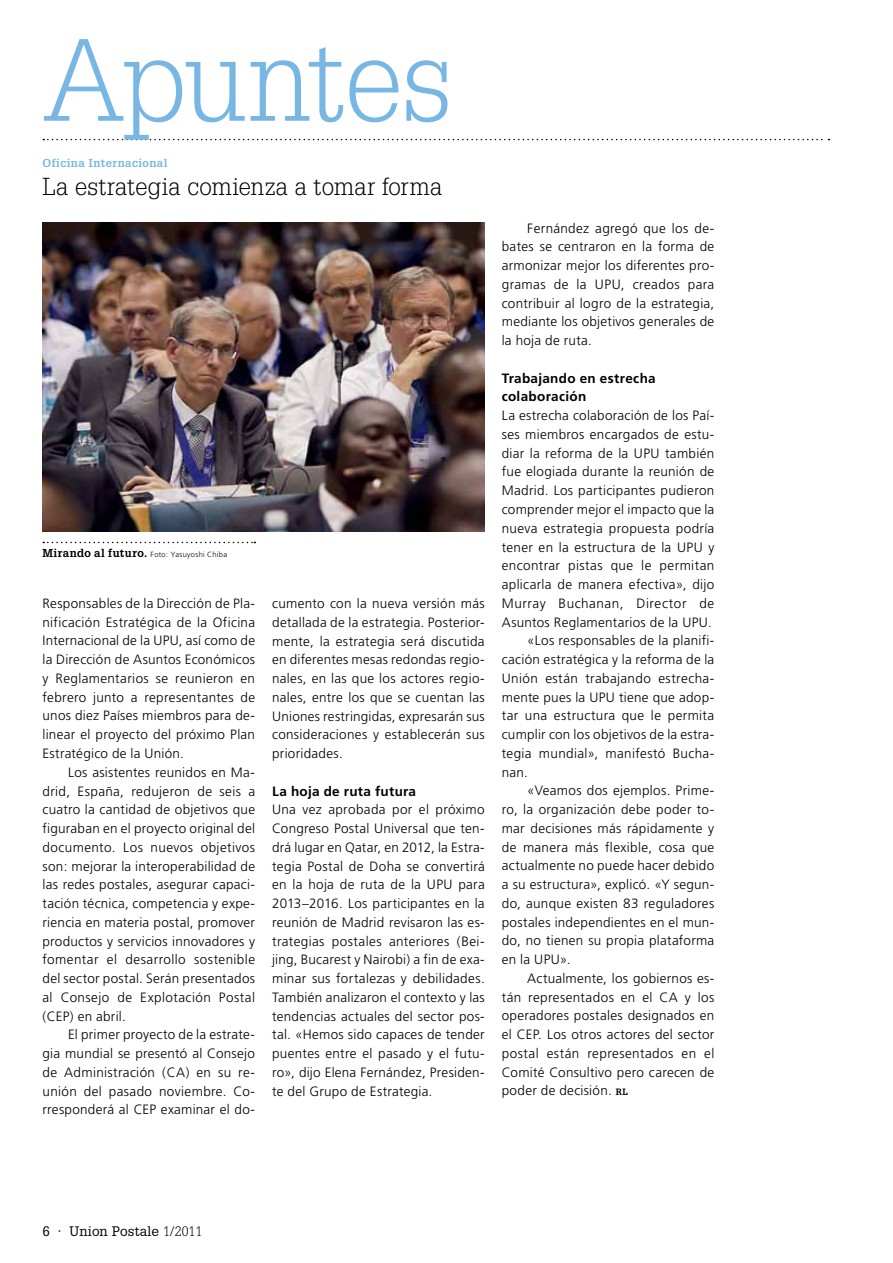
<style>
.page{position:relative;width:893px;height:1263px;background:#fff}
.page>*{position:absolute;margin:0;border:0;box-sizing:border-box;transform-origin:0 0}
.t1{font:300 114px "Glypha LT Std";letter-spacing:-.01em;color:#78b7e4}
.t2{font:300 24px "Glypha LT Std";letter-spacing:.015em;color:#000}
.t3{font:300 13.5px/18.8px "Frutiger";letter-spacing:.025em;color:#000;text-align:justify}
.t4{font:700 13.5px/18.8px "Frutiger";letter-spacing:.025em;color:#000}
.t5{font:13.5px "Glypha LT Std";letter-spacing:.01em;color:#000}
.t6{font:700 11.25px "Glypha LT Std";letter-spacing:.045em;color:#78b7e4}
.t7{font:300 7.5px "Frutiger";letter-spacing:.04em;color:#000}
.s1{font-family:"Glypha LT Std";font-weight:700;font-size:11.25px}
.s2{font-family:"Glypha LT Std";font-weight:700;font-size:9px}
.s3{font-weight:300}
</style>
<div class="page">
<svg style="left:43px;top:139px;width:786px;height:1px"></svg>
<svg style="left:43px;top:542px;width:212px;height:1px"></svg>
<img style="left:43px;top:222px;width:442px;height:310px">
<h1 class="t1" style="left:43px;top:16px;width:411px">Apuntes</h1>
<p class="t6" style="left:43px;top:156px;width:127px">Oficina Internacional</p>
<h2 class="t2" style="left:43px;top:173px;width:401px">La estrategia comienza a tomar forma</h2>
<p class="t7" style="left:43px;top:550px;width:186px"><span class="s1">Mirando al futuro.</span> Foto: Yasuyoshi Chiba</p>
<p class="t3" style="left:43px;top:594px;width:214px">Responsables de la Dirección de Pla&shy;nificación Estratégica de la Oficina Internacional de la UPU, así como de la Dirección de Asuntos Económicos y Reglamentarios se reunieron en febrero junto a representantes de unos diez Países miembros para de&shy;linear el proyecto del próximo Plan Estratégico de la Unión.</p>
<p class="t3" style="left:43px;top:763px;width:214px;text-indent:26px">Los asistentes reunidos en Ma&shy;drid, España, redujeron de seis a cuatro la cantidad de objetivos que figuraban en el proyecto original del documento. Los nuevos objetivos son: mejorar la interoperabilidad de las redes postales, asegurar capaci&shy;tación técnica, competencia y expe&shy;riencia en materia postal, promover productos y servicios innovadores y fomentar el desarrollo sostenible del sector postal. Serán presentados al Consejo de Explotación Postal (CEP) en abril.</p>
<p class="t3" style="left:43px;top:1025px;width:214px;text-indent:26px">El primer proyecto de la estrate&shy;gia mundial se presentó al Consejo de Administración (CA) en su re&shy;unión del pasado noviembre. Co&shy;rresponderá al CEP examinar el do-</p>
<p class="t3" style="left:272px;top:594px;width:214px">cumento con la nueva versión más detallada de la estrategia. Posterior&shy;mente, la estrategia será discutida en diferentes mesas redondas regio&shy;nales, en las que los actores regio&shy;nales, entre los que se cuentan las Uniones restringidas, expresarán sus consideraciones y establecerán sus prioridades.</p>
<p class="t4" style="left:272px;top:781px;width:146px">La hoja de ruta futura</p>
<p class="t3" style="left:272px;top:800px;width:214px">Una vez aprobada por el próximo Congreso Postal Universal que ten&shy;drá lugar en Qatar, en 2012, la Estra&shy;tegia Postal de Doha se convertirá en la hoja de ruta de la UPU para 2013–2016. Los participantes en la reunión de Madrid revisaron las es&shy;trategias postales anteriores (Bei&shy;jing, Bucarest y Nairobi) a fin de exa&shy;minar sus fortalezas y debilidades.<br>También analizaron el contexto y las tendencias actuales del sector pos&shy;tal. «Hemos sido capaces de tender puentes entre el pasado y el futu&shy;ro», dijo Elena Fernández, Presiden&shy;te del Grupo de Estrategia.</p>
<p class="t3" style="left:502px;top:219px;width:214px;text-indent:26px">Fernández agregó que los de&shy;bates se centraron en la forma de armonizar mejor los diferentes pro&shy;gramas de la UPU, creados para contribuir al logro de la estrategia, mediante los objetivos generales de la hoja de ruta.</p>
<p class="t4" style="left:502px;top:369px;width:155px">Trabajando en estrecha colaboración</p>
<p class="t3" style="left:502px;top:406px;width:214px">La estrecha colaboración de los Paí-</p>
<p class="t3" style="left:502px;top:425px;width:214px">ses miembros encargados de estu-</p>
<p class="t3" style="left:502px;top:444px;width:214px">diar la reforma de la UPU también</p>
<p class="t3" style="left:502px;top:463px;width:214px">fue elogiada durante la reunión de</p>
<p class="t3" style="left:502px;top:481px;width:214px">Madrid. Los participantes pudieron</p>
<p class="t3" style="left:502px;top:500px;width:214px">comprender mejor el impacto que la</p>
<p class="t3" style="left:502px;top:519px;width:214px">nueva estrategia propuesta podría</p>
<p class="t3" style="left:502px;top:538px;width:214px">tener en la estructura de la UPU y</p>
<p class="t3" style="left:502px;top:556px;width:214px">encontrar pistas que le permitan</p>
<p class="t3" style="left:502px;top:575px;width:214px">aplicarla de manera efectiva», dijo</p>
<p class="t3" style="left:502px;top:594px;width:214px">Murray Buchanan, Director de</p>
<p class="t3" style="left:502px;top:613px;width:212px">Asuntos Reglamentarios de la UPU.</p>
<p class="t3" style="left:527px;top:631px;width:189px">«Los responsables de la planifi-</p>
<p class="t3" style="left:502px;top:650px;width:214px">cación estratégica y la reforma de la</p>
<p class="t3" style="left:502px;top:669px;width:214px">Unión están trabajando estrecha-</p>
<p class="t3" style="left:502px;top:688px;width:214px">mente pues la UPU tiene que adop-</p>
<p class="t3" style="left:502px;top:706px;width:214px">tar una estructura que le permita</p>
<p class="t3" style="left:502px;top:725px;width:214px">cumplir con los objetivos de la estra-</p>
<p class="t3" style="left:502px;top:744px;width:214px">tegia mundial», manifestó Bucha-</p>
<p class="t3" style="left:502px;top:763px;width:28px">nan.</p>
<p class="t3" style="left:527px;top:781px;width:189px">«Veamos dos ejemplos. Prime-</p>
<p class="t3" style="left:502px;top:800px;width:214px">ro, la organización debe poder to-</p>
<p class="t3" style="left:502px;top:819px;width:214px">mar decisiones más rápidamente y</p>
<p class="t3" style="left:502px;top:838px;width:214px">de manera más flexible, cosa que</p>
<p class="t3" style="left:502px;top:856px;width:214px">actualmente no puede hacer debido</p>
<p class="t3" style="left:502px;top:875px;width:214px">a su estructura», explicó. «Y segun-</p>
<p class="t3" style="left:502px;top:894px;width:214px">do, aunque existen 83 reguladores</p>
<p class="t3" style="left:502px;top:913px;width:214px">postales independientes en el mun-</p>
<p class="t3" style="left:502px;top:931px;width:214px">do, no tienen su propia plataforma</p>
<p class="t3" style="left:502px;top:950px;width:70px">en la UPU».</p>
<p class="t3" style="left:527px;top:969px;width:189px">Actualmente, los gobiernos es-</p>
<p class="t3" style="left:502px;top:988px;width:214px">tán representados en el CA y los</p>
<p class="t3" style="left:502px;top:1006px;width:214px">operadores postales designados en</p>
<p class="t3" style="left:502px;top:1025px;width:214px">el CEP. Los otros actores del sector</p>
<p class="t3" style="left:502px;top:1044px;width:214px">postal están representados en el</p>
<p class="t3" style="left:502px;top:1063px;width:214px">Comité Consultivo pero carecen de</p>
<p class="t3" style="left:502px;top:1081px;width:128px">poder de decisión. <span class="s2">RL</span></p>
<p class="t5" style="left:43px;top:1223px;width:161px">6 · Union Postale <span class="s3">1/2011</span></p>
</div>
